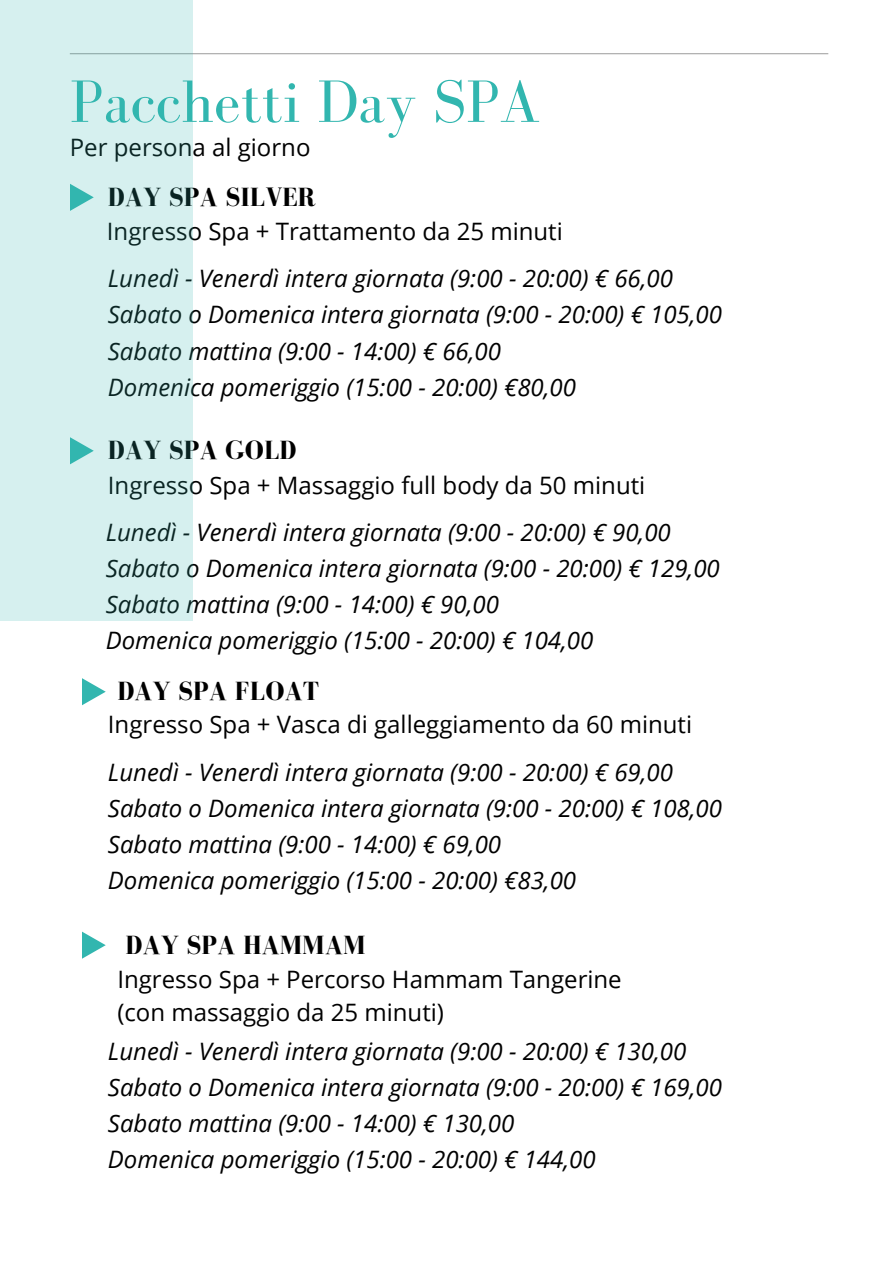
<style>
.page{position:relative;width:894px;height:1264px;background:#fff}
.page>*{position:absolute;margin:0;border:0;box-sizing:border-box;transform-origin:0 0}
.t1{font:61.5px "Bodoni FLF";color:#32b6af}
.t2{font:700 27px "Bodoni FLF";color:#000}
.t3{font:italic 24px/36px "Open Sans";color:#000}
.t4{font:24px/32.7px "Open Sans";color:#000}
</style>
<div class="page">
<hr style="left:70px;top:53px;width:758px;height:1px;background:#a6a6a6">
<svg style="left:82px;top:678px;width:24px;height:27px"></svg>
<svg style="left:82px;top:931px;width:24px;height:27px"></svg>
<div style="left:0;top:0;width:193px;height:620px;background:#d6f0ef"></div>
<h1 class="t1" style="left:70px;top:68px;width:471px">Pacchetti Day SPA</h1>
<p class="t4" style="left:70px;top:130px;width:242px">Per persona al giorno</p>
<p class="t2" style="left:108px;top:182px;width:209px">DAY SPA SILVER</p>
<p class="t4" style="left:107px;top:214px;width:457px">Ingresso Spa + Trattamento da 25 minuti</p>
<p class="t3" style="left:108px;top:260px;width:615px">Lunedì - Venerdì intera giornata (9:00 - 20:00) € 66,00<br>Sabato o Domenica intera giornata (9:00 - 20:00) € 105,00<br>Sabato mattina (9:00 - 14:00) € 66,00<br>Domenica pomeriggio (15:00 - 20:00) €80,00</p>
<p class="t2" style="left:108px;top:435px;width:190px">DAY SPA GOLD</p>
<p class="t4" style="left:108px;top:468px;width:538px">Ingresso Spa + Massaggio full body da 50 minuti</p>
<p class="t3" style="left:106px;top:514px;width:615px">Lunedì - Venerdì intera giornata (9:00 - 20:00) € 90,00<br>Sabato o Domenica intera giornata (9:00 - 20:00) € 129,00<br>Sabato mattina (9:00 - 14:00) € 90,00<br>Domenica pomeriggio (15:00 - 20:00) € 104,00</p>
<p class="t2" style="left:117px;top:676px;width:203px">DAY SPA FLOAT</p>
<p class="t4" style="left:108px;top:707px;width:585px">Ingresso Spa + Vasca di galleggiamento da 60 minuti</p>
<p class="t3" style="left:108px;top:753px;width:615px">Lunedì - Venerdì intera giornata (9:00 - 20:00) € 69,00<br>Sabato o Domenica intera giornata (9:00 - 20:00) € 108,00<br>Sabato mattina (9:00 - 14:00) € 69,00<br>Domenica pomeriggio (15:00 - 20:00) €83,00</p>
<p class="t2" style="left:125px;top:930px;width:241px">DAY SPA HAMMAM</p>
<p class="t4" style="left:117px;top:962px;width:506px">Ingresso Spa + Percorso Hammam Tangerine (con massaggio da 25 minuti)</p>
<p class="t3" style="left:108px;top:1032px;width:615px">Lunedì - Venerdì intera giornata (9:00 - 20:00) € 130,00<br>Sabato o Domenica intera giornata (9:00 - 20:00) € 169,00<br>Sabato mattina (9:00 - 14:00) € 130,00<br>Domenica pomeriggio (15:00 - 20:00) € 144,00</p>
</div>
